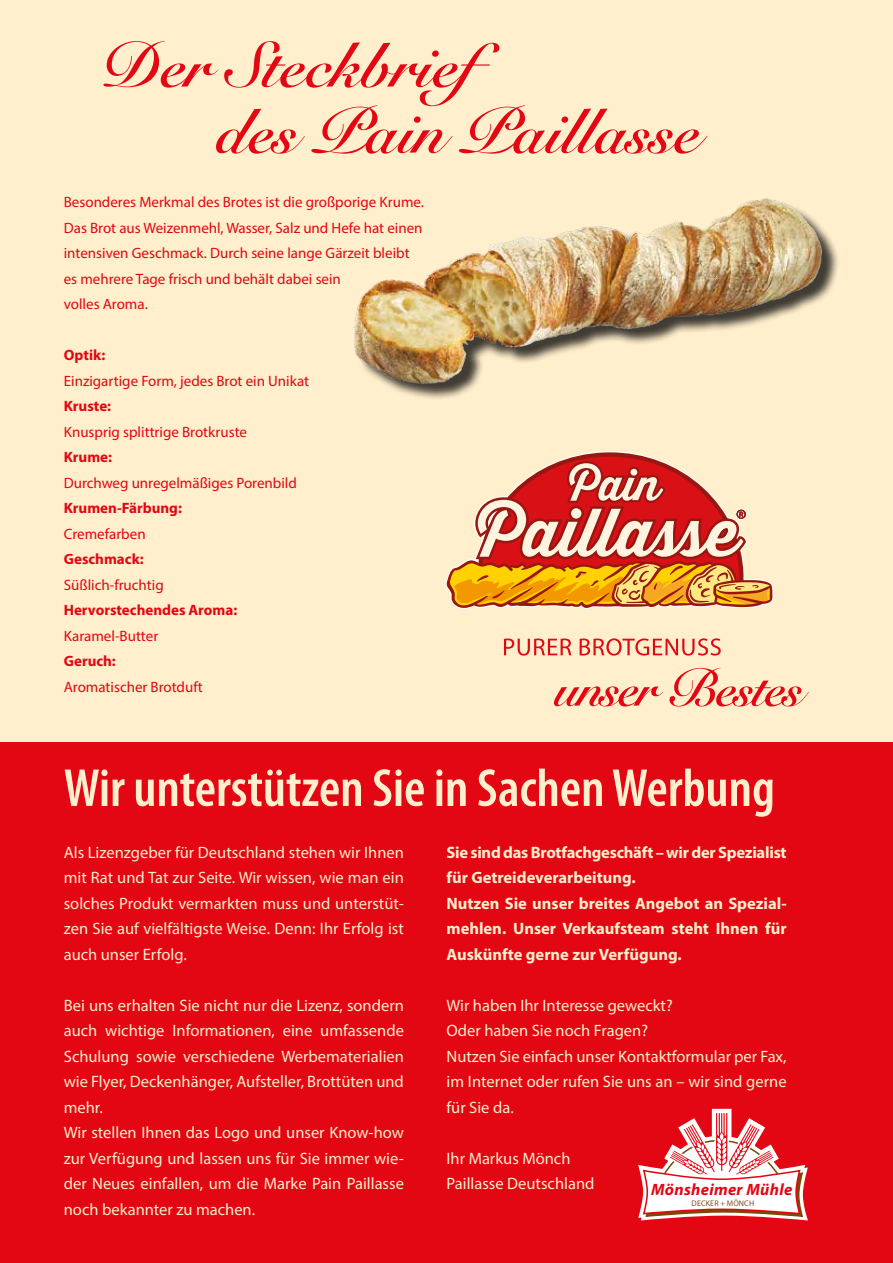
<style>
.page{position:relative;width:893px;height:1263px;background:#ffefcc}
.page>*{position:absolute;margin:0;border:0;box-sizing:border-box;transform-origin:0 0}
.t1{font:700 63px/66px "Snell Roundhand";color:#e30613}
.t2{font:600 condensed 54px "Myriad Pro";color:#ffefcc}
.t3{font:16.5px/25.5px "Myriad Pro";color:#ffefcc}
.t4{font:700 16.5px/25.5px "Myriad Pro";color:#ffefcc}
.t5{font:italic 700 16.5px "Myriad Pro";letter-spacing:.02em;color:#e30613}
.t6{font:15px/25.5px "Myriad Pro";color:#e30613}
.t7{font:700 15px "Myriad Pro";color:#e30613}
.t8{font:8.1px "Myriad Pro";letter-spacing:.02em;color:#7d4e24}
</style>
<div class="page">
<div style="left:0;top:742px;width:893px;height:521px;background:#e30613"></div>
<div style="left:357px;top:201px;width:483px;height:200px;background:#000;opacity:.75"></div>
<img style="left:354px;top:198px;width:469px;height:187px">
<svg style="left:638px;top:1108px;width:170px;height:113px"></svg>
<svg style="left:446px;top:452px;width:326px;height:157px"></svg>
<svg style="left:504px;top:638px;width:217px;height:18px"></svg>
<svg style="left:554px;top:668px;width:255px;height:38px"></svg>
<h1 class="t1" style="left:216px;top:31px;width:486px;text-indent:-115px">Der Steckbrief<br>des Pain Paillasse</h1>
<p class="t6" style="left:64px;top:189px;width:362px">Besonderes Merkmal des Brotes ist die großporige Krume.<br>Das Brot aus Weizenmehl, Wasser, Salz und Hefe hat einen intensiven Geschmack. Durch seine lange Gärzeit bleibt es mehrere Tage frisch und behält dabei sein<br>volles Aroma.</p>
<p class="t7" style="left:64px;top:345px;width:43px">Optik:</p>
<p class="t6" style="left:64px;top:368px;width:247px">Einzigartige Form, jedes Brot ein Unikat</p>
<p class="t7" style="left:64px;top:396px;width:49px">Kruste:</p>
<p class="t6" style="left:64px;top:419px;width:185px">Knusprig splittrige Brotkruste</p>
<p class="t7" style="left:64px;top:447px;width:50px">Krume:</p>
<p class="t6" style="left:64px;top:470px;width:235px">Durchweg unregelmäßiges Porenbild</p>
<p class="t7" style="left:64px;top:498px;width:120px">Krumen-Färbung:</p>
<p class="t6" style="left:64px;top:521px;width:83px">Cremefarben</p>
<p class="t7" style="left:64px;top:549px;width:81px">Geschmack:</p>
<p class="t6" style="left:64px;top:572px;width:101px">Süßlich-fruchtig</p>
<p class="t7" style="left:64px;top:600px;width:175px">Hervorstechendes Aroma:</p>
<p class="t6" style="left:64px;top:623px;width:96px">Karamel-Butter</p>
<p class="t7" style="left:64px;top:652px;width:54px">Geruch:</p>
<p class="t6" style="left:64px;top:674px;width:141px">Aromatischer Brotduft</p>
<h2 class="t2" style="left:64px;top:755px;width:713px">Wir unterstützen Sie in Sachen Werbung</h2>
<p class="t3" style="left:64px;top:839px;width:342px;text-align:justify">Als Lizenzgeber für Deutschland stehen wir Ihnen mit Rat und Tat zur Seite. Wir wissen, wie man ein solches Produkt vermarkten muss und unterstüt&shy;zen Sie auf vielfältigste Weise. Denn: Ihr Erfolg ist auch unser Erfolg.</p>
<p class="t3" style="left:64px;top:992px;width:342px">Bei uns erhalten Sie nicht nur die Lizenz, sondern auch wichtige Informationen, eine umfassende Schulung sowie verschiedene Werbematerialien wie Flyer, Deckenhänger, Aufsteller, Brottüten und mehr.<br>Wir stellen Ihnen das Logo und unser Know-how zur Verfügung und lassen uns für Sie immer wie&shy;der Neues einfallen, um die Marke Pain Paillasse noch bekannter zu machen.</p>
<p class="t4" style="left:446px;top:839px;width:342px">Sie sind das Brotfachgeschäft – wir der Spezialist für Getreideverarbeitung.<br>Nutzen Sie unser breites Angebot an Spezial&shy;mehlen. Unser Verkaufsteam steht Ihnen für Auskünfte gerne zur Verfügung.</p>
<p class="t3" style="left:446px;top:992px;width:342px">Wir haben Ihr Interesse geweckt?<br>Oder haben Sie noch Fragen?<br>Nutzen Sie einfach unser Kontaktformular per Fax, im Internet oder rufen Sie uns an – wir sind gerne für Sie da.</p>
<p class="t3" style="left:446px;top:1145px;width:150px">Ihr Markus Mönch<br>Paillasse Deutschland</p>
<p class="t5" style="left:651px;top:1179px;width:143px">Mönsheimer Mühle</p>
<p class="t8" style="left:692px;top:1199px;width:64px">DECKER + MÖNCH</p>
</div>
